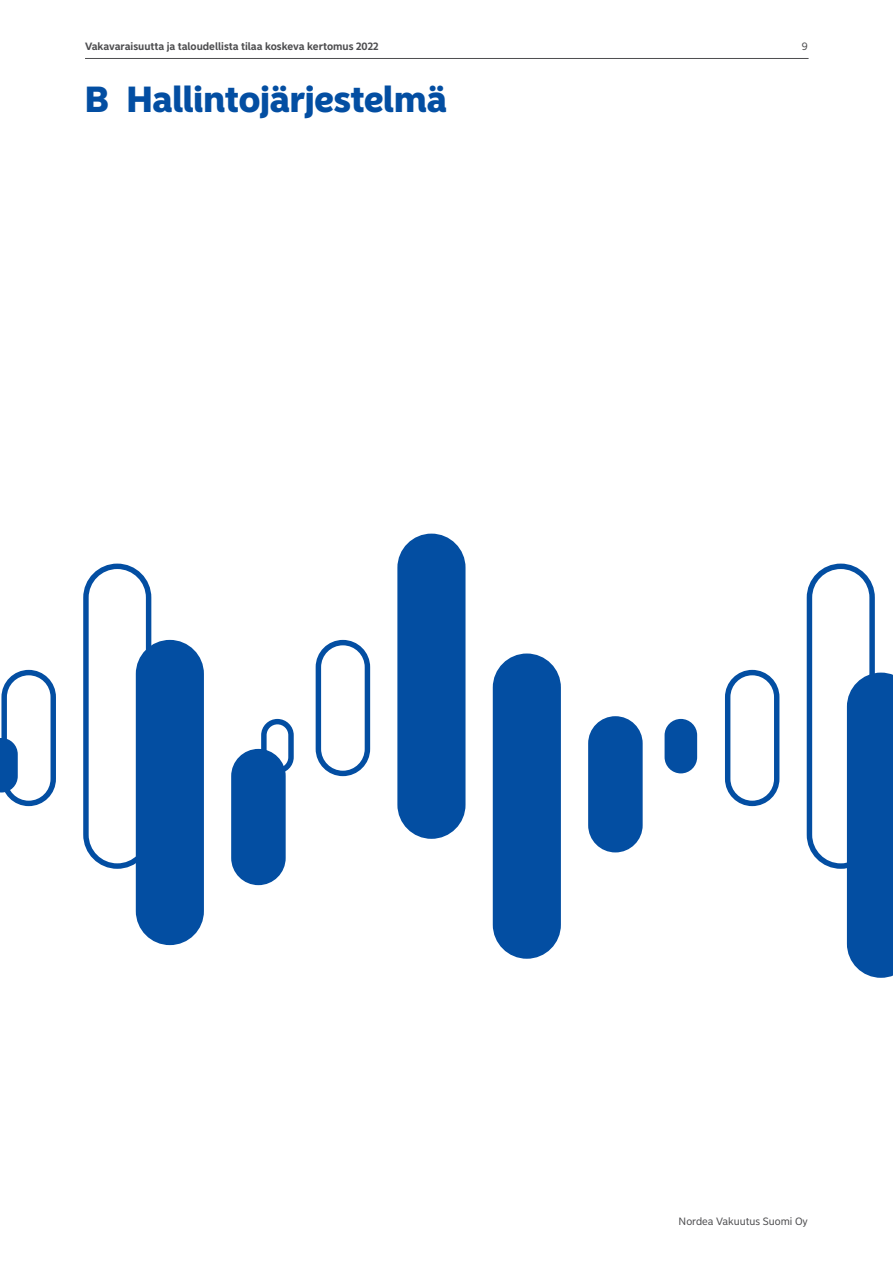
<style>
.page{position:relative;width:893px;height:1263px;background:#fff}
.page>*{position:absolute;margin:0;border:0;box-sizing:border-box;transform-origin:0 0}
.t1{font:900 36px "Nordea Sans Large";color:#034ea2}
.t2{font:700 10.5px "Nordea Sans Small";color:#4d4d4f}
.t3{font:10.5px "Nordea Sans Small";color:#4d4d4f}
</style>
<div class="page">
<hr style="left:85px;top:58px;width:724px;height:1px;background:#4d4d4f">
<svg style="left:725px;top:670px;width:54px;height:136px"></svg>
<svg style="left:0;top:670px;width:56px;height:136px"></svg>
<svg style="left:83px;top:564px;width:68px;height:305px"></svg>
<svg style="left:807px;top:564px;width:86px;height:414px"></svg>
<svg style="left:316px;top:640px;width:54px;height:136px"></svg>
<div style="left:665px;top:719px;width:32px;height:54px;background:#034ea2;border-radius:16px"></div>
<svg style="left:261px;top:719px;width:33px;height:52px"></svg>
<div style="left:588px;top:716px;width:55px;height:136px;background:#034ea2;border-radius:27px"></div>
<div style="left:397px;top:534px;width:68px;height:305px;background:#034ea2;border-radius:34px"></div>
<div style="left:493px;top:653px;width:68px;height:306px;background:#034ea2;border-radius:34px"></div>
<div style="left:231px;top:749px;width:55px;height:136px;background:#034ea2;border-radius:27px"></div>
<div style="left:136px;top:640px;width:68px;height:305px;background:#034ea2;border-radius:34px"></div>
<p class="t2" style="left:85px;top:40px;width:295px">Vakavaraisuutta ja taloudellista tilaa koskeva kertomus 2022</p>
<p class="t3" style="left:802px;top:40px;width:7px">9</p>
<h1 class="t1" style="left:85px;top:77px;width:363px">B Hallintojärjestelmä</h1>
<p class="t3" style="left:679px;top:1215px;width:131px">Nordea Vakuutus Suomi Oy</p>
</div>
